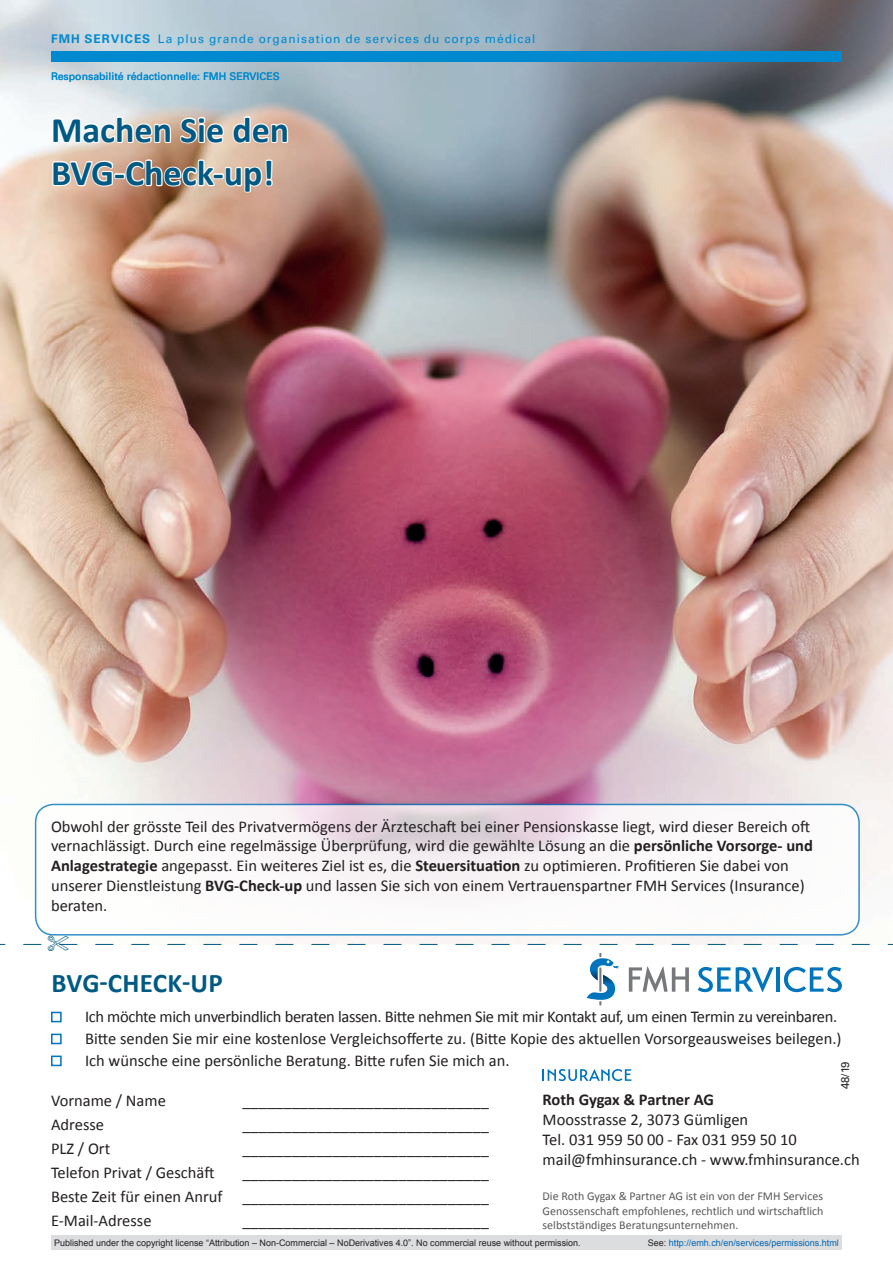
<style>
.page{position:relative;width:893px;height:1263px;background:#fff}
.page>*{position:absolute;margin:0;border:0;box-sizing:border-box;transform-origin:0 0}
.t1{font:700 36px/43.2px "Calibri";color:#005983}
.t2{font:700 27px "Calibri";letter-spacing:.015em;color:#005983}
.t3{font:16.5px/19.8px "Calibri";color:#231f20}
.t4{font:700 16.5px "Calibri";letter-spacing:-.005em;color:#231f20}
.t5{font:12px/14.4px "Calibri";color:#57585a;text-align:justify}
.t6{font:12px "Univers LT Std";letter-spacing:.08em;color:#0089cf}
.t7{font:11.25px "Univers LT Std";color:#231f20}
.t8{font:10.5px "Univers LT Std";color:#0089cf}
.t9{font:9px "Arial";color:#231f20}
.t10{font:9px "Arial";color:#0166b3}
.s1{font-weight:700}
.s2{color:#231f20}
</style>
<div class="page">
<img style="left:0;top:0;width:893px;height:936px">
<div style="left:51px;top:1012px;width:11px;height:10px;border:2px solid #0074bc"></div>
<div style="left:51px;top:1034px;width:11px;height:10px;border:2px solid #0074bc"></div>
<div style="left:51px;top:1055px;width:11px;height:11px;border:2px solid #0074bc"></div>
<svg style="left:543px;top:1069px;width:88px;height:12px"></svg>
<svg style="left:50px;top:109px;width:240px;height:226px"></svg>
<div style="left:36px;top:804px;width:823px;height:131px;background:#fff;border-radius:18px"></div>
<div style="left:35px;top:804px;width:825px;height:131px;border:2px solid #0074bc;border-radius:18px"></div>
<div style="left:51px;top:51px;width:791px;height:11px;background:#0089cf"></div>
<div style="left:51px;top:1235px;width:791px;height:15px;background:#dcdddf"></div>
<svg style="left:0;top:936px;width:893px;height:70px"></svg>
<p class="t6" style="left:51px;top:31px;width:486px"><span class="s1">FMH SERVICES</span> La plus grande organisation de services du corps médical</p>
<p class="t8" style="left:51px;top:70px;width:230px">Responsabilité rédactionnelle: FMH SERVICES</p>
<h1 class="t1" style="left:51px;top:108px;width:240px">Machen Sie den<br>BVG-Check-up!</h1>
<p class="t3" style="left:51px;top:816px;width:763px">Obwohl der grösste Teil des Privatvermögens der Ärzteschaft bei einer Pensionskasse liegt, wird dieser Bereich oft vernachlässigt. Durch eine regelmässige Überprüfung, wird die gewählte Lösung an die <span class="s1">persönliche Vorsorge- und Anlagestrategie</span> angepasst. Ein weiteres Ziel ist es, die <span class="s1">Steuersituation</span> zu optimieren. Profitieren Sie dabei von unserer Dienstleistung <span class="s1">BVG-Check-up</span> und lassen Sie sich von einem Vertrauenspartner FMH Services (Insurance) beraten.</p>
<h2 class="t2" style="left:52px;top:966px;width:173px">BVG-CHECK-UP</h2>
<p class="t3" style="left:85px;top:1006px;width:758px;line-height:21.9px">Ich möchte mich unverbindlich beraten lassen. Bitte nehmen Sie mit mir Kontakt auf, um einen Termin zu vereinbaren.<br>Bitte senden Sie mir eine kostenlose Vergleichsofferte zu. (Bitte Kopie des aktuellen Vorsorgeausweises beilegen.)<br>Ich wünsche eine persönliche Beratung. Bitte rufen Sie mich an.</p>
<p class="t3" style="left:51px;top:1091px;width:116px">Vorname / Name</p>
<p class="t3" style="left:242px;top:1091px;width:248px">______________________________</p>
<p class="t3" style="left:51px;top:1115px;width:55px">Adresse</p>
<p class="t3" style="left:242px;top:1115px;width:248px">______________________________</p>
<p class="t3" style="left:51px;top:1139px;width:61px">PLZ / Ort</p>
<p class="t3" style="left:242px;top:1139px;width:248px">______________________________</p>
<p class="t3" style="left:51px;top:1163px;width:165px">Telefon Privat / Geschäft</p>
<p class="t3" style="left:51px;top:1161px;width:439px;line-height:24px;text-align:justify;text-indent:191px">______________________________ Beste Zeit für einen Anruf ______________________________ E-Mail-Adresse</p>
<p class="t3" style="left:242px;top:1211px;width:248px">______________________________</p>
<p class="t7" style="left:838px;top:1089px;width:29px;rotate:-90deg">48/19</p>
<p class="t4" style="left:543px;top:1089px;width:173px">Roth Gygax &amp; Partner AG</p>
<p class="t3" style="left:543px;top:1109px;width:319px">Moosstrasse 2, 3073 Gümligen<br>Tel. 031 959 50 00 - Fax 031 959 50 10 mail@fmhinsurance.ch - www.fmhinsurance.ch</p>
<p class="t5" style="left:543px;top:1189px;width:282px">Die Roth Gygax &amp; Partner AG ist ein von der FMH Services Genossenschaft empfohlenes, rechtlich und wirtschaftlich selbstständiges Beratungsunternehmen.</p>
<p class="t9" style="left:54px;top:1237px;width:528px">Published under the copyright license “Attribution – Non-Commercial – NoDerivatives 4.0”. No commercial reuse without permission.</p>
<p class="t10" style="left:648px;top:1237px;width:193px"><span class="s2">See:</span> http://emh.ch/en/services/permissions.html</p>
</div>
